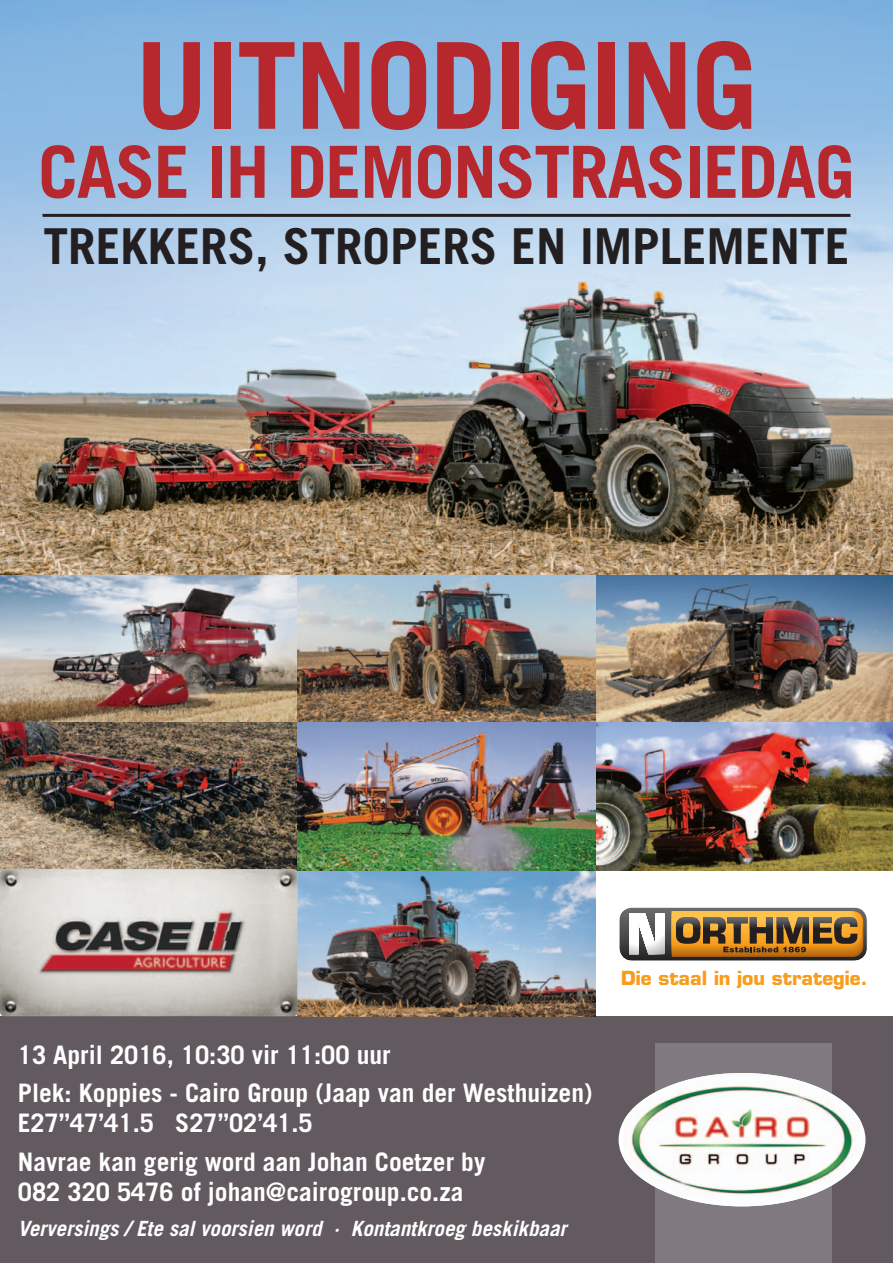
<style>
.page{position:relative;width:893px;height:1263px;background:#fff}
.page>*{position:absolute;margin:0;border:0;box-sizing:border-box;transform-origin:0 0}
.t1{font:700 120px "Trade Gothic";letter-spacing:-.02em;color:#b7282e}
.t2{font:700 72px "Trade Gothic";letter-spacing:-.02em;color:#b7282e}
.t3{font:700 49.5px "Trade Gothic";color:#231f20}
.t4{font:700 25.5px/38.5px "Trade Gothic";color:#fff}
.t5{font:italic 700 21px "Trade Gothic";color:#fff}
.t6{font:700 19.05px "Eurostile";color:#f89c1c}
</style>
<div class="page">
<img style="left:0;top:0;width:893px;height:576px">
<div style="left:0;top:1016px;width:893px;height:247px;background:#635a60"></div>
<div style="left:655px;top:1044px;width:176px;height:219px;background:#80797f"></div>
<hr style="left:43px;top:214px;width:807px;height:3px;background:#231f20">
<img style="left:0;top:576px;width:893px;height:294px">
<img style="left:0;top:869px;width:596px;height:147px">
<img style="left:624px;top:1073px;width:236px;height:133px">
<hr style="left:619px;top:960px;width:248px;height:1px;background:#231f20">
<hr style="left:619px;top:959px;width:248px;height:1px;background:#252122">
<hr style="left:619px;top:958px;width:248px;height:1px;background:#262324">
<hr style="left:619px;top:957px;width:248px;height:1px;background:#282526">
<hr style="left:619px;top:956px;width:248px;height:1px;background:#292627">
<hr style="left:619px;top:955px;width:248px;height:1px;background:#2a2829">
<hr style="left:619px;top:954px;width:248px;height:1px;background:#2c2a2b">
<hr style="left:619px;top:953px;width:248px;height:1px;background:#2e2b2c">
<hr style="left:619px;top:952px;width:248px;height:1px;background:#302e2f">
<hr style="left:619px;top:951px;width:248px;height:1px;background:#312f30">
<hr style="left:619px;top:950px;width:248px;height:1px;background:#333233">
<hr style="left:619px;top:949px;width:248px;height:1px;background:#343334">
<hr style="left:619px;top:948px;width:248px;height:1px;background:#363536">
<hr style="left:619px;top:947px;width:248px;height:1px;background:#373738">
<hr style="left:619px;top:946px;width:248px;height:1px;background:#383839">
<hr style="left:619px;top:945px;width:248px;height:1px;background:#3b3a3b">
<hr style="left:619px;top:944px;width:248px;height:1px;background:#3c3c3d">
<hr style="left:619px;top:943px;width:248px;height:1px;background:#3e3e3f">
<hr style="left:619px;top:942px;width:248px;height:1px;background:#3f3f40">
<hr style="left:619px;top:941px;width:248px;height:1px;background:#414243">
<hr style="left:619px;top:940px;width:248px;height:1px;background:#424344">
<hr style="left:619px;top:939px;width:248px;height:1px;background:#434445">
<hr style="left:619px;top:938px;width:248px;height:1px;background:#454647">
<hr style="left:619px;top:937px;width:248px;height:1px;background:#464748">
<hr style="left:619px;top:936px;width:248px;height:1px;background:#48494a">
<hr style="left:619px;top:935px;width:248px;height:1px;background:#494a4b">
<hr style="left:619px;top:934px;width:248px;height:1px;background:#4b4c4d">
<hr style="left:619px;top:933px;width:248px;height:1px;background:#4c4d4e">
<hr style="left:619px;top:932px;width:248px;height:1px;background:#4d4e4f">
<hr style="left:619px;top:931px;width:248px;height:1px;background:#4f4f51">
<hr style="left:619px;top:930px;width:248px;height:1px;background:#505052">
<hr style="left:619px;top:929px;width:248px;height:1px;background:#525254">
<hr style="left:619px;top:928px;width:248px;height:1px;background:#535355">
<hr style="left:619px;top:927px;width:248px;height:1px;background:#545557">
<hr style="left:619px;top:926px;width:248px;height:1px;background:#555658">
<hr style="left:619px;top:925px;width:248px;height:1px;background:#565759">
<hr style="left:619px;top:924px;width:248px;height:1px;background:#58595b">
<hr style="left:619px;top:923px;width:248px;height:1px;background:#59595c">
<hr style="left:619px;top:922px;width:248px;height:1px;background:#5b5b5e">
<hr style="left:619px;top:921px;width:248px;height:1px;background:#5c5c5f">
<hr style="left:619px;top:920px;width:248px;height:1px;background:#5e5e61">
<hr style="left:619px;top:919px;width:248px;height:1px;background:#5f5f62">
<hr style="left:619px;top:918px;width:248px;height:1px;background:#606063">
<hr style="left:619px;top:917px;width:248px;height:1px;background:#626265">
<hr style="left:619px;top:916px;width:248px;height:1px;background:#636366">
<hr style="left:619px;top:915px;width:248px;height:1px;background:#646467">
<hr style="left:619px;top:914px;width:248px;height:1px;background:#656568">
<hr style="left:619px;top:913px;width:248px;height:1px;background:#66676a">
<hr style="left:619px;top:912px;width:248px;height:1px;background:#67676a">
<hr style="left:619px;top:911px;width:248px;height:1px;background:#69696c">
<hr style="left:619px;top:910px;width:248px;height:1px;background:#696a6d">
<hr style="left:619px;top:909px;width:248px;height:1px;background:#6a6b6e">
<hr style="left:619px;top:908px;width:248px;height:1px;background:#6c6c6f">
<hr style="left:619px;top:907px;width:248px;height:1px;background:#6c6d70">
<svg style="left:629px;top:913px;width:36px;height:41px"></svg>
<svg style="left:672px;top:911px;width:191px;height:46px;background:#a3742e"></svg>
<div style="left:619px;top:907px;width:249px;height:54px;border:1px solid #fff;border-radius:13px"></div>
<h1 class="t1" style="left:135px;top:12px;width:624px">UITNODIGING</h1>
<h2 class="t2" style="left:38px;top:128px;width:818px">CASE IH DEMONSTRASIEDAG</h2>
<h3 class="t3" style="left:43px;top:216px;width:400px">Trekkers , Stro pers</h3>
<h3 class="t3" style="left:511px;top:216px;width:199px">EN Implemente</h3>
<p class="t4" style="left:18px;top:1035px;width:576px">13 April 2016, 10:30 vir 11:00 uur<br>Plek: Koppies - Cairo Group (Jaap van der Westhuizen)</p>
<p class="t4" style="left:18px;top:1103px;width:469px">E27”47’41.5 S27”02’41.5<br>Navrae kan gerig word aan Johan Coetzer by</p>
<p class="t4" style="left:18px;top:1172px;width:447px">082 320 5476 of johan@cairogroup.co.za</p>
<p class="t5" style="left:18px;top:1215px;width:550px">Verversings / Ete sal voorsien word · Kontantkroeg beskikbaar</p>
<p class="t6" style="left:621px;top:967px;width:248px">Die staal in jou strategie.</p>
</div>
